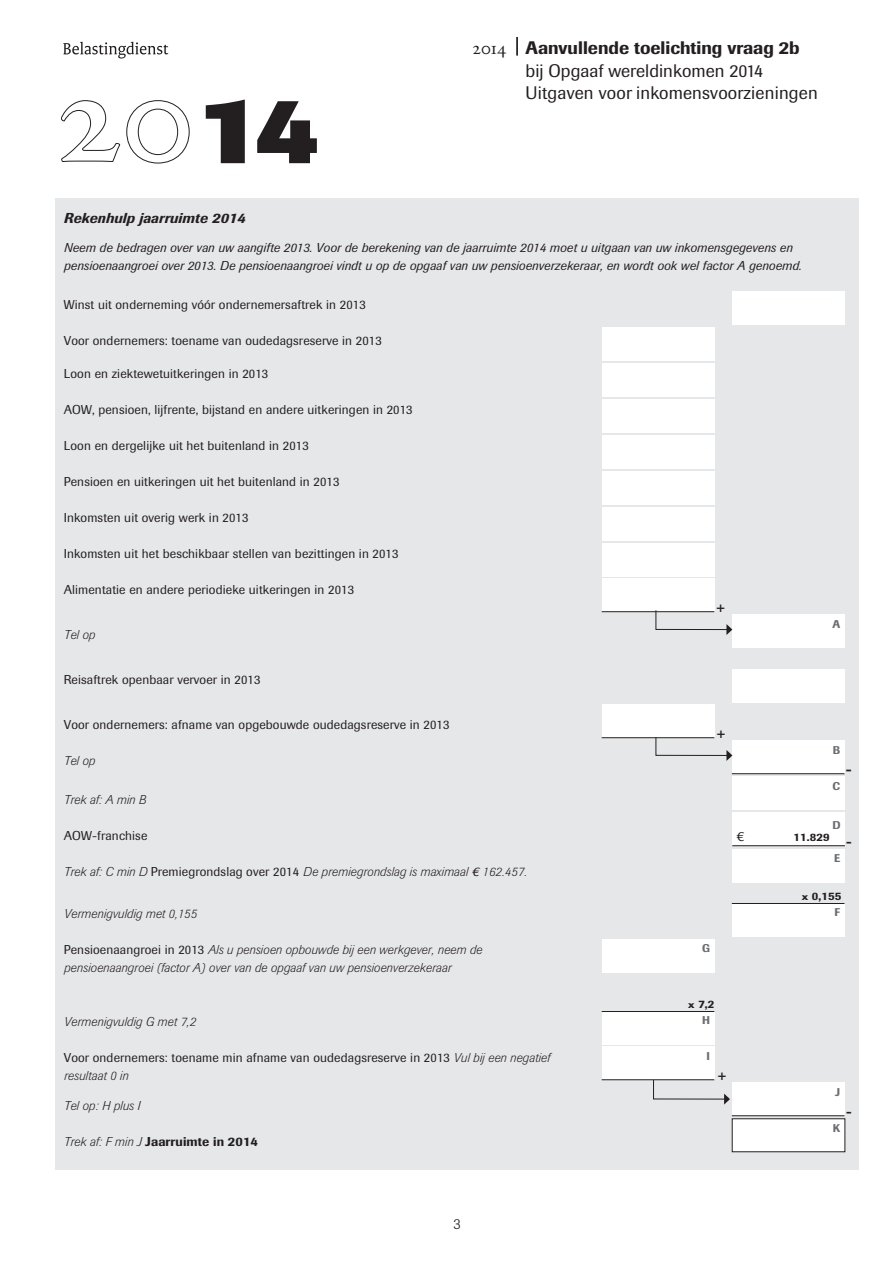
<style>
.page{position:relative;width:893px;height:1263px;background:#fff}
.page>*{position:absolute;margin:0;border:0;box-sizing:border-box;transform-origin:0 0}
.t1{font:800 95.55px "Imago BQ";color:#231f20}
.t2{font:18px/22.5px "Imago BQ";letter-spacing:.01em;color:#231f20}
.t3{font:300 15px "Imago BQ";color:#231f20}
._7__Rekenhulp_Titel{font:italic 500 14.25px "Imago BQ";letter-spacing:.01em;color:#231f20}
.cursief_light_8_5{font:500 13.5px "Imago";color:#231f20}
.t4{font:13.5px "Imago BQ";color:#231f20}
.platte_kadertekst{font:12.75px "Imago";letter-spacing:.01em;color:#231f20}
.cursief_light_8_5-2{font:italic 300 12.75px "Imago";letter-spacing:.01em;color:#231f20}
.cursief_klein{font:italic 12.75px/18px "Imago";letter-spacing:.01em;color:#231f20}
.cursief_light_8_5-3{font:12.75px "Imago";letter-spacing:.01em;color:#231f20}
._5__Platte_tekst{font:12.75px "Imago";letter-spacing:.01em;color:#231f20}
.cursief_light_8_5-4{font:500 12.75px "Imago";letter-spacing:.01em;color:#231f20}
.platte_kadertekst-2{font:500 12.75px "Imago";color:#231f20}
.t5{font:500 11.1px "Imago BQ";color:#6c6d70}
.t6{font:500 11.1px "Imago BQ";color:#231f20}
.platte_kadertekst-3{font:500 11.1px "Imago";color:#231f20}
.s1{font-family:"Adobe Garamond Exp";font-size:19.05px}
.s2{font-weight:500}
.s3{font-family:"Imago BQ";font-weight:400;font-style:normal}
.s4{font-family:"Imago BQ";font-weight:400}
.s5{font-size:9.6px}
.s6{font-weight:400;font-style:normal}
.s7{font-family:"Imago";font-size:9.6px}
.s8{font-weight:300;font-style:italic}
</style>
<div class="page">
<svg style="left:517px;top:37px;width:1px;height:18px"></svg>
<svg style="left:61px;top:100px;width:128px;height:63px"></svg>
<svg style="left:63px;top:42px;width:105px;height:17px"></svg>
<div style="left:55px;top:198px;width:804px;height:32px;background:#e6e7e9"></div>
<div style="left:55px;top:229px;width:804px;height:941px;background:#e6e7e9"></div>
<div style="left:732px;top:291px;width:112px;height:33px;background:#fff"></div>
<div style="left:602px;top:327px;width:112px;height:33px;background:#fff"></div>
<div style="left:602px;top:363px;width:112px;height:33px;background:#fff"></div>
<div style="left:602px;top:399px;width:112px;height:33px;background:#fff"></div>
<div style="left:602px;top:435px;width:112px;height:33px;background:#fff"></div>
<div style="left:602px;top:471px;width:112px;height:33px;background:#fff"></div>
<div style="left:602px;top:507px;width:112px;height:33px;background:#fff"></div>
<div style="left:602px;top:543px;width:112px;height:33px;background:#fff"></div>
<div style="left:602px;top:579px;width:112px;height:33px;background:#fff"></div>
<hr style="left:602px;top:611px;width:112px;height:1px;background:#231f20">
<div style="left:732px;top:615px;width:112px;height:33px;background:#fff"></div>
<div style="left:732px;top:669px;width:112px;height:33px;background:#fff"></div>
<div style="left:602px;top:705px;width:112px;height:33px;background:#fff"></div>
<hr style="left:602px;top:737px;width:112px;height:1px;background:#231f20">
<div style="left:732px;top:741px;width:112px;height:33px;background:#fff"></div>
<hr style="left:732px;top:773px;width:112px;height:1px;background:#231f20">
<div style="left:732px;top:777px;width:112px;height:33px;background:#fff"></div>
<div style="left:732px;top:813px;width:113px;height:33px;background:#fff"></div>
<hr style="left:732px;top:845px;width:113px;height:1px;background:#231f20">
<div style="left:732px;top:849px;width:112px;height:33px;background:#fff"></div>
<div style="left:732px;top:903px;width:112px;height:33px;background:#fff"></div>
<hr style="left:732px;top:903px;width:112px;height:1px;background:#231f20">
<div style="left:602px;top:939px;width:112px;height:33px;background:#fff"></div>
<div style="left:602px;top:1011px;width:112px;height:33px;background:#fff"></div>
<hr style="left:602px;top:1011px;width:112px;height:1px;background:#231f20">
<div style="left:602px;top:1047px;width:112px;height:33px;background:#fff"></div>
<hr style="left:602px;top:1079px;width:112px;height:1px;background:#231f20">
<div style="left:732px;top:1083px;width:112px;height:33px;background:#fff"></div>
<hr style="left:732px;top:1115px;width:112px;height:1px;background:#231f20">
<div style="left:732px;top:1119px;width:113px;height:33px;background:#fff"></div>
<div style="left:732px;top:1118px;width:113px;height:34px;border:1px solid #231f20"></div>
<svg style="left:655px;top:609px;width:77px;height:26px"></svg>
<svg style="left:655px;top:737px;width:77px;height:24px"></svg>
<svg style="left:653px;top:1079px;width:77px;height:25px"></svg>
<h1 class="t1" style="left:197px;top:72px;width:123px">14</h1>
<h2 class="t2" style="left:526px;top:37px;width:294px;text-indent:-53px"><span class="s1">2014</span> <span class="s2">Aanvullende toelichting vraag 2b </span>bij Opgaaf wereldinkomen 2014<br>Uitgaven voor inkomensvoorzieningen</h2>
<p class="_7__Rekenhulp_Titel" style="left:64px;top:210px;width:183px">Rekenhulp jaarruimte 2014</p>
<p class="cursief_klein" style="left:64px;top:239px;width:739px">Neem de bedragen over van uw aangifte 2013. Voor de berekening van de jaarruimte 2014 moet u uitgaan van uw inkomensgegevens en pensioenaangroei over 2013. De pensioenaangroei vindt u op de opgaaf van uw pensioenverzekeraar, en wordt ook wel factor A genoemd.</p>
<p class="platte_kadertekst" style="left:64px;top:297px;width:303px">Winst uit onderneming vóór ondernemersaftrek in 2013</p>
<p class="_5__Platte_tekst" style="left:64px;top:333px;width:319px">Voor ondernemers: toename van oudedagsreserve in 2013</p>
<p class="platte_kadertekst" style="left:64px;top:366px;width:206px">Loon en ziektewetuitkeringen in 2013</p>
<p class="platte_kadertekst" style="left:64px;top:402px;width:350px">AOW, pensioen, lijfrente, bijstand en andere uitkeringen in 2013</p>
<p class="platte_kadertekst" style="left:64px;top:438px;width:247px">Loon en dergelijke uit het buitenland in 2013</p>
<p class="platte_kadertekst" style="left:64px;top:474px;width:277px">Pensioen en uitkeringen uit het buitenland in 2013</p>
<p class="platte_kadertekst" style="left:64px;top:510px;width:186px">Inkomsten uit overig werk in 2013</p>
<p class="platte_kadertekst" style="left:64px;top:546px;width:336px">Inkomsten uit het beschikbaar stellen van bezittingen in 2013</p>
<p class="platte_kadertekst" style="left:64px;top:582px;width:292px">Alimentatie en andere periodieke uitkeringen in 2013</p>
<p class="cursief_light_8_5-4" style="left:716px;top:600px;width:10px">+</p>
<p class="cursief_light_8_5-2" style="left:64px;top:627px;width:33px">Tel op</p>
<p class="platte_kadertekst" style="left:64px;top:672px;width:198px">Reisaftrek openbaar vervoer in 2013</p>
<p class="platte_kadertekst" style="left:64px;top:717px;width:387px">Voor ondernemers: afname van opgebouwde oudedagsreserve in 2013</p>
<p class="cursief_light_8_5-2" style="left:64px;top:753px;width:33px">Tel op</p>
<p class="cursief_light_8_5-2" style="left:64px;top:792px;width:84px">Trek af: A min B</p>
<p class="platte_kadertekst-2" style="left:717px;top:726px;width:10px">+</p>
<p class="t5" style="left:833px;top:617px;width:9px">A</p>
<p class="t5" style="left:833px;top:743px;width:9px">B</p>
<p class="cursief_light_8_5" style="left:846px;top:761px;width:7px">-</p>
<p class="t5" style="left:833px;top:779px;width:9px">C</p>
<p class="t5" style="left:832px;top:818px;width:10px">D</p>
<p class="platte_kadertekst" style="left:64px;top:828px;width:85px">AOW-franchise</p>
<p class="cursief_light_8_5-2" style="left:64px;top:864px;width:464px">Trek af: C min D <span class="s3">Premiegrondslag over 2014</span> De premiegrondslag is maximaal <span class="s4">€</span> 162.457.</p>
<p class="t4" style="left:736px;top:828px;width:9px">€</p>
<p class="t6" style="left:794px;top:830px;width:37px">11.829</p>
<p class="platte_kadertekst-2" style="left:846px;top:834px;width:7px">-</p>
<p class="t5" style="left:834px;top:852px;width:8px">E</p>
<p class="platte_kadertekst-3" style="left:802px;top:889px;width:41px"><span class="s5">x</span> 0,155</p>
<p class="cursief_light_8_5-2" style="left:64px;top:906px;width:135px">Vermenigvuldig met 0,155</p>
<p class="t5" style="left:834px;top:906px;width:7px">F</p>
<p class="cursief_light_8_5-2" style="left:64px;top:942px;width:420px"><span class="s6">Pensioenaangroei in 2013</span> Als u pensioen opbouwde bij een werkgever, neem de</p>
<p class="cursief_light_8_5-2" style="left:64px;top:960px;width:389px">pensioenaangroei (factor A) over van de opgaaf van uw pensioenverzekeraar</p>
<p class="t5" style="left:702px;top:942px;width:9px">G</p>
<p class="t6" style="left:688px;top:997px;width:28px"><span class="s7">x</span> 7,2</p>
<p class="cursief_light_8_5-2" style="left:64px;top:1014px;width:134px">Vermenigvuldig G met 7,2</p>
<p class="t5" style="left:702px;top:1014px;width:9px">H</p>
<p class="cursief_light_8_5-3" style="left:64px;top:1050px;width:487px">Voor ondernemers: toename min afname van oudedagsreserve in 2013 <span class="s8">Vul bij een negatief</span></p>
<p class="cursief_light_8_5-2" style="left:64px;top:1068px;width:66px">resultaat 0 in</p>
<p class="t5" style="left:707px;top:1049px;width:5px">I</p>
<p class="cursief_light_8_5-2" style="left:64px;top:1098px;width:78px">Tel op: H plus I</p>
<p class="cursief_light_8_5-4" style="left:718px;top:1068px;width:10px">+</p>
<p class="cursief_light_8_5-4" style="left:64px;top:1134px;width:196px"><span class="s8">Trek af: F min J</span> Jaarruimte in 2014</p>
<p class="t3" style="left:453px;top:1215px;width:9px">3</p>
<p class="t5" style="left:835px;top:1085px;width:7px">J</p>
<p class="cursief_light_8_5-4" style="left:846px;top:1104px;width:7px">-</p>
<p class="t5" style="left:833px;top:1122px;width:9px">K</p>
</div>
